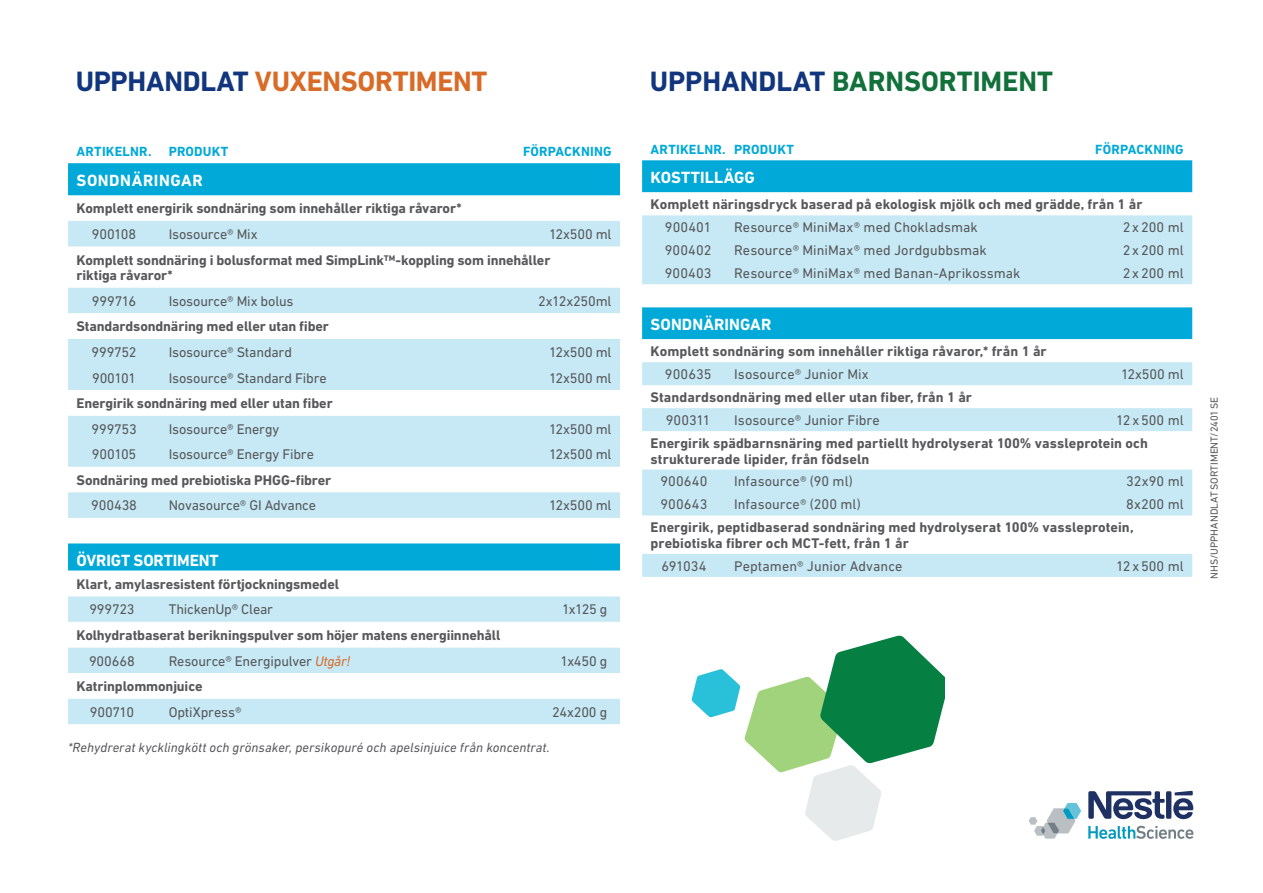
<style>
.page{position:relative;width:1263px;height:893px;background:#fff}
.page>*{position:absolute;margin:0;border:0;box-sizing:border-box;transform-origin:0 0}
.t1{font:700 28.5px "DIN Next LT Pro";letter-spacing:-.01em;color:#d86b27}
.t2{font:700 28.5px "DIN Next LT Pro";color:#12703a}
.t3{font:700 16.5px "DIN Next LT Pro";letter-spacing:.005em;color:#fff}
.t4{font:700 16.5px "DIN Next LT Pro";letter-spacing:.035em;color:#fff}
.t5{font:700 14.25px/15.8px "DIN Next LT Pro";color:#57585a}
.t6{font:14.25px "DIN Next LT Pro";letter-spacing:-.005em;color:#57585a}
.t7{font:italic 13.5px "DIN Next LT Pro";letter-spacing:.005em;color:#57585a}
.t8{font:700 13.5px "DIN Next LT Pro";letter-spacing:.01em;color:#00a9d8}
.t9{font:10.5px "DIN Next LT Pro";color:#57585a}
.s1{color:#11367e}
.s2{font-style:italic;color:#d86b27}
</style>
<div class="page">
<div style="left:68px;top:163px;width:552px;height:33px;background:#00a9d8"></div>
<svg style="left:68px;top:221px;width:552px;height:503px;fill:#c6e9f5"></svg>
<svg style="left:68px;top:313px;width:552px;height:386px;fill:#c6e9f5"></svg>
<svg style="left:1088px;top:826px;width:105px;height:13px"></svg>
<svg style="left:1088px;top:791px;width:105px;height:28px"></svg>
<svg style="left:1029px;top:803px;width:52px;height:36px"></svg>
<div style="left:642px;top:160px;width:550px;height:32px;background:#00a9d8"></div>
<svg style="left:642px;top:215px;width:550px;height:362px;fill:#c6e9f5"></svg>
<svg style="left:691px;top:635px;width:253px;height:206px"></svg>
<p class="t1" style="left:76px;top:64px;width:413px"><span class="s1">UPPHANDLAT</span> VUXENSORTIMENT</p>
<p class="t8" style="left:77px;top:143px;width:76px">ARTIKELNR.</p>
<p class="t8" style="left:169px;top:143px;width:61px">PRODUKT</p>
<p class="t8" style="left:523px;top:143px;width:90px">FÖRPACKNING</p>
<p class="t4" style="left:77px;top:171px;width:128px">SONDNÄRINGAR</p>
<p class="t5" style="left:77px;top:201px;width:386px">Komplett energirik sondnäring som innehåller riktiga råvaror*</p>
<p class="t6" style="left:92px;top:226px;width:46px">900108</p>
<p class="t6" style="left:169px;top:226px;width:90px">Isosource® Mix</p>
<p class="t6" style="left:549px;top:226px;width:64px">12x500 ml</p>
<p class="t5" style="left:77px;top:252px;width:475px">Komplett sondnäring i bolusformat med SimpLink™-koppling som innehåller riktiga råvaror*</p>
<p class="t6" style="left:92px;top:293px;width:46px">999716</p>
<p class="t6" style="left:169px;top:293px;width:126px">Isosource® Mix bolus</p>
<p class="t6" style="left:538px;top:293px;width:75px">2x12x250ml</p>
<p class="t5" style="left:77px;top:319px;width:254px">Standardsondnäring med eller utan fiber</p>
<p class="t6" style="left:92px;top:344px;width:47px">999752</p>
<p class="t6" style="left:169px;top:344px;width:125px">Isosource® Standard</p>
<p class="t6" style="left:549px;top:344px;width:64px">12x500 ml</p>
<p class="t6" style="left:92px;top:369px;width:45px">900101</p>
<p class="t6" style="left:169px;top:369px;width:160px">Isosource® Standard Fibre</p>
<p class="t6" style="left:549px;top:369px;width:64px">12x500 ml</p>
<p class="t5" style="left:77px;top:395px;width:258px">Energirik sondnäring med eller utan fiber</p>
<p class="t6" style="left:91px;top:421px;width:47px">999753</p>
<p class="t6" style="left:169px;top:421px;width:112px">Isosource® Energy</p>
<p class="t6" style="left:549px;top:421px;width:64px">12x500 ml</p>
<p class="t6" style="left:92px;top:446px;width:46px">900105</p>
<p class="t6" style="left:169px;top:446px;width:147px">Isosource® Energy Fibre</p>
<p class="t6" style="left:549px;top:446px;width:64px">12x500 ml</p>
<p class="t5" style="left:77px;top:472px;width:256px">Sondnäring med prebiotiska PHGG-fibrer</p>
<p class="t6" style="left:91px;top:497px;width:47px">900438</p>
<p class="t6" style="left:169px;top:497px;width:149px">Novasource® GI Advance</p>
<p class="t6" style="left:549px;top:497px;width:64px">12x500 ml</p>
<p class="t3" style="left:77px;top:551px;width:144px">ÖVRIGT SORTIMENT</p>
<p class="t5" style="left:77px;top:576px;width:264px">Klart, amylasresistent förtjockningsmedel</p>
<p class="t6" style="left:89px;top:601px;width:47px">999723</p>
<p class="t6" style="left:169px;top:601px;width:106px">ThickenUp® Clear</p>
<p class="t6" style="left:562px;top:601px;width:47px">1x125 g</p>
<p class="t5" style="left:77px;top:627px;width:425px">Kolhydratbaserat berikningspulver som höjer matens energiinnehåll</p>
<p class="t6" style="left:89px;top:652px;width:47px">900668</p>
<p class="t6" style="left:169px;top:652px;width:183px">Resource® Energipulver <span class="s2">Utgår!</span></p>
<p class="t6" style="left:560px;top:652px;width:48px">1x450 g</p>
<p class="t5" style="left:77px;top:678px;width:127px">Katrinplommonjuice</p>
<p class="t6" style="left:90px;top:704px;width:46px">900710</p>
<p class="t6" style="left:169px;top:704px;width:74px">OptiXpress®</p>
<p class="t6" style="left:552px;top:704px;width:56px">24x200 g</p>
<p class="t7" style="left:68px;top:739px;width:483px">*Rehydrerat kycklingkött och grönsaker, persikopuré och apelsinjuice från koncentrat.</p>
<p class="t2" style="left:650px;top:64px;width:405px"><span class="s1">UPPHANDLAT</span> BARNSORTIMENT</p>
<p class="t8" style="left:651px;top:142px;width:76px">ARTIKELNR.</p>
<p class="t8" style="left:734px;top:142px;width:61px">PRODUKT</p>
<p class="t8" style="left:1095px;top:142px;width:90px">FÖRPACKNING</p>
<p class="t3" style="left:651px;top:168px;width:106px">KOSTTILLÄGG</p>
<p class="t5" style="left:651px;top:196px;width:493px">Komplett näringsdryck baserad på ekologisk mjölk och med grädde, från 1 år</p>
<p class="t6" style="left:665px;top:219px;width:48px">900401</p>
<p class="t6" style="left:734px;top:219px;width:245px">Resource® MiniMax® med Chokladsmak</p>
<p class="t6" style="left:1123px;top:219px;width:63px">2 x 200 ml</p>
<p class="t6" style="left:665px;top:242px;width:48px">900402</p>
<p class="t6" style="left:734px;top:242px;width:254px">Resource® MiniMax® med Jordgubbsmak</p>
<p class="t6" style="left:1123px;top:242px;width:63px">2 x 200 ml</p>
<p class="t6" style="left:665px;top:265px;width:48px">900403</p>
<p class="t6" style="left:734px;top:265px;width:288px">Resource® MiniMax® med Banan-Aprikossmak</p>
<p class="t6" style="left:1123px;top:265px;width:63px">2 x 200 ml</p>
<p class="t3" style="left:651px;top:315px;width:122px">SONDNÄRINGAR</p>
<p class="t5" style="left:651px;top:343px;width:397px">Komplett sondnäring som innehåller riktiga råvaror,* från 1 år</p>
<p class="t6" style="left:665px;top:366px;width:48px">900635</p>
<p class="t6" style="left:734px;top:366px;width:136px">Isosource® Junior Mix</p>
<p class="t6" style="left:1121px;top:366px;width:64px">12x500 ml</p>
<p class="t5" style="left:651px;top:389px;width:323px">Standardsondnäring med eller utan fiber, från 1 år</p>
<p class="t6" style="left:666px;top:412px;width:46px">900311</p>
<p class="t6" style="left:734px;top:412px;width:147px">Isosource® Junior Fibre</p>
<p class="t6" style="left:1116px;top:412px;width:69px">12 x500 ml</p>
<p class="t5" style="left:651px;top:435px;width:499px">Energirik spädbarnsnäring med partiellt hydrolyserat 100% vassleprotein och strukturerade lipider, från födseln</p>
<p class="t6" style="left:660px;top:473px;width:48px">900640</p>
<p class="t6" style="left:734px;top:473px;width:120px">Infasource® (90 ml)</p>
<p class="t6" style="left:1126px;top:473px;width:59px">32x90 ml</p>
<p class="t6" style="left:660px;top:496px;width:48px">900643</p>
<p class="t6" style="left:734px;top:496px;width:128px">Infasource® (200 ml)</p>
<p class="t6" style="left:1126px;top:496px;width:59px">8x200 ml</p>
<p class="t5" style="left:651px;top:519px;width:484px">Energirik, peptidbaserad sondnäring med hydrolyserat 100% vassleprotein,</p>
<p class="t5" style="left:651px;top:535px;width:260px">prebiotiska fibrer och MCT-fett, från 1 år</p>
<p class="t6" style="left:661px;top:558px;width:46px">691034</p>
<p class="t6" style="left:734px;top:558px;width:170px">Peptamen® Junior Advance</p>
<p class="t6" style="left:1116px;top:558px;width:69px">12 x500 ml</p>
<p class="t9" style="left:1208px;top:579px;width:184px;rotate:-90deg">NHS/UPPHANDLAT SORTIMENT/2401 SE</p>
</div>
